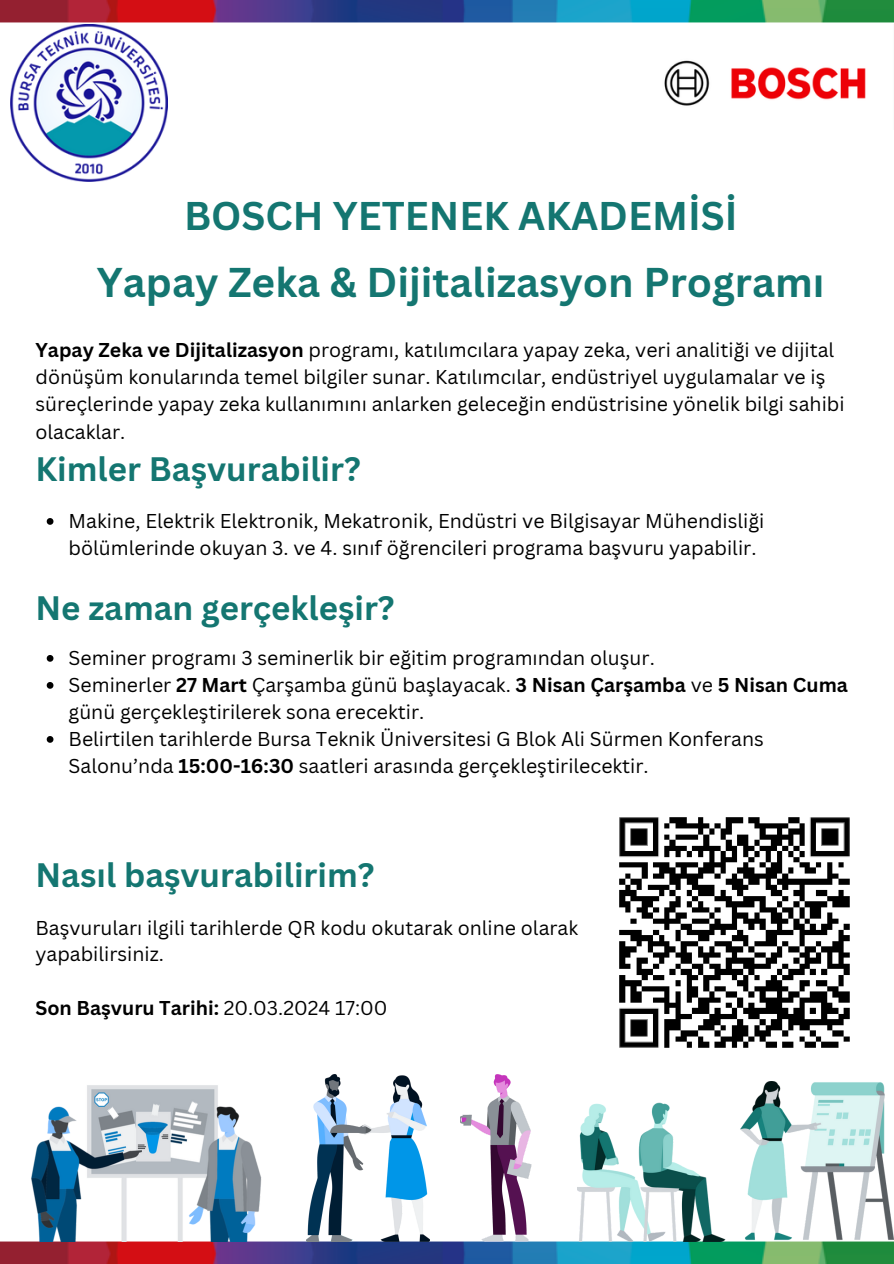
<style>
.page{position:relative;width:894px;height:1264px;background:#fff}
.page>*{position:absolute;margin:0;border:0;box-sizing:border-box;transform-origin:0 0}
.t1{font:700 40.5px "Canva Sans";color:#147671}
.t2{font:700 39px "Canva Sans";color:#147671}
.t3{font:700 33px "Canva Sans";color:#147671}
.t4{font:19.5px/27px "Canva Sans";color:#000}
.t5{font:700 19.5px "Canva Sans";color:#000}
.s1{font-weight:700}
.s2{font-weight:400}
</style>
<div class="page">
<img style="left:0;top:0;width:893px;height:118px">
<img style="left:0;top:1164px;width:893px;height:99px">
<img style="left:635px;top:25px;width:258px;height:93px">
<img style="left:460px;top:1074px;width:71px;height:167px">
<img style="left:577px;top:1081px;width:316px;height:160px">
<img style="left:0;top:1085px;width:306px;height:156px">
<img style="left:306px;top:1074px;width:123px;height:167px">
<img style="left:11px;top:25px;width:156px;height:156px">
<img style="left:619px;top:817px;width:231px;height:231px">
<svg style="left:47px;top:518px;width:6px;height:7px"></svg>
<svg style="left:47px;top:655px;width:6px;height:6px"></svg>
<svg style="left:47px;top:682px;width:6px;height:6px"></svg>
<svg style="left:47px;top:736px;width:6px;height:6px"></svg>
<p class="t2" style="left:184px;top:188px;width:554px">BOSCH YETENEK AKADEMİSİ</p>
<h3 class="t1" style="left:97px;top:254px;width:729px">Yapay Zeka &amp; Dijitalizasyon Programı</h3>
<p class="t4" style="left:35px;top:336px;width:810px"><span class="s1">Yapay Zeka ve Dijitalizasyon</span> programı, katılımcılara yapay zeka, veri analitiği ve dijital dönüşüm konularında temel bilgiler sunar. Katılımcılar, endüstriyel uygulamalar ve iş süreçlerinde yapay zeka kullanımını anlarken geleceğin endüstrisine yönelik bilgi sahibi olacaklar.</p>
<p class="t3" style="left:35px;top:445px;width:327px">Kimler Başvurabilir?</p>
<p class="t4" style="left:69px;top:507px;width:697px">Makine, Elektrik Elektronik, Mekatronik, Endüstri ve Bilgisayar Mühendisliği bölümlerinde okuyan 3. ve 4. sınıf öğrencileri programa başvuru yapabilir.</p>
<p class="t3" style="left:35px;top:584px;width:360px">Ne zaman gerçekleşir?</p>
<p class="t4" style="left:69px;top:644px;width:587px">Seminer programı 3 seminerlik bir eğitim programından oluşur.</p>
<p class="t4" style="left:69px;top:671px;width:780px">Seminerler <span class="s1">27 Mart</span> Çarşamba günü başlayacak. <span class="s1">3 Nisan Çarşamba</span> ve <span class="s1">5 Nisan Cuma </span>günü gerçekleştirilerek sona erecektir.</p>
<p class="t4" style="left:69px;top:725px;width:696px">Belirtilen tarihlerde Bursa Teknik Üniversitesi G Blok Ali Sürmen Konferans<br>Salonu’nda <span class="s1">15:00-16:30</span> saatleri arasında gerçekleştirilecektir.</p>
<h3 class="t3" style="left:35px;top:851px;width:340px">Nasıl başvurabilirim?</h3>
<p class="t4" style="left:35px;top:913px;width:544px">Başvuruları ilgili tarihlerde QR kodu okutarak online olarak yapabilirsiniz.</p>
<p class="t5" style="left:35px;top:993px;width:353px">Son Başvuru Tarihi: <span class="s2">20.03.2024 17:00</span></p>
</div>
